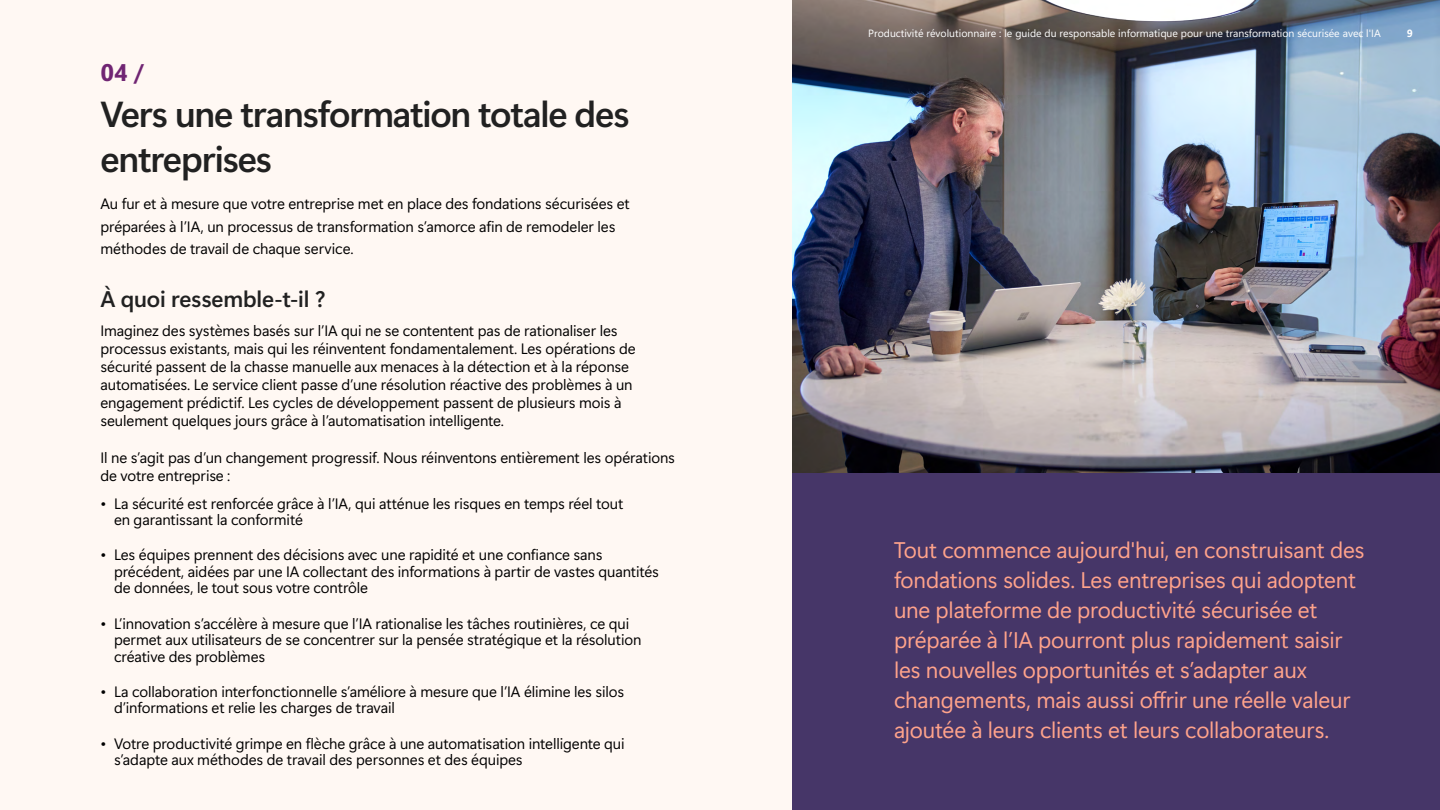
<style>
.page{position:relative;width:1440px;height:810px;background:#fff8f3}
.page>*{position:absolute;margin:0;border:0;box-sizing:border-box;transform-origin:0 0}
.t1{font:36px/45px "Segoe Sans 240000";letter-spacing:-.035em;color:#212121}
.P_XXL{font:24px "Segoe Sans 240000 2 bc 0000";color:#702573}
.P_Lrg{font:22.5px/30px "Segoe Sans";letter-spacing:-.01em;color:#ffa38b}
.P_Lrg-2{font:22.5px "Segoe Sans 240000";letter-spacing:-.01em;color:#212121}
.t2{font:15px/16.5px "Segoe Sans";letter-spacing:-.005em;color:#000}
.t3{font:10.5px "Segoe Sans";color:#fff}
.t4{font:10.5px "Segoe Sans a 8000 2 bc 0000";color:#fff}
</style>
<div class="page">
<img style="left:792px;top:0;width:648px;height:473px">
<div style="left:792px;top:473px;width:648px;height:337px;background:#463668"></div>
<p class="P_XXL" style="left:100px;top:55px;width:45px">04 /</p>
<h3 class="t1" style="left:100px;top:91px;width:531px">Vers une transformation totale des entreprises</h3>
<p class="t2" style="left:100px;top:192px;width:531px;line-height:22.5px">Au fur et à mesure que votre entreprise met en place des fondations sécurisées et préparées à l’IA, un processus de transformation s’amorce afin de remodeler les méthodes de travail de chaque service.</p>
<p class="P_Lrg-2" style="left:100px;top:283px;width:226px">À quoi ressemble-t-il ?</p>
<p class="t2" style="left:100px;top:322px;width:537px;line-height:18px">Imaginez des systèmes basés sur l’IA qui ne se contentent pas de rationaliser les processus existants, mais qui les réinventent fondamentalement. Les opérations de sécurité passent de la chasse manuelle aux menaces à la détection et à la réponse automatisées. Le service client passe d’une résolution réactive des problèmes à un engagement prédictif. Les cycles de développement passent de plusieurs mois à seulement quelques jours grâce à l’automatisation intelligente.</p>
<p class="t2" style="left:100px;top:448px;width:576px;line-height:18px">Il ne s’agit pas d’un changement progressif. Nous réinventons entièrement les opérations de votre entreprise :</p>
<p class="t2" style="left:114px;top:495px;width:511px;text-indent:-14px">• La sécurité est renforcée grâce à l’IA, qui atténue les risques en temps réel tout en garantissant la conformité</p>
<p class="t2" style="left:114px;top:546px;width:546px;text-indent:-14px">• Les équipes prennent des décisions avec une rapidité et une confiance sans précédent, aidées par une IA collectant des informations à partir de vastes quantités de données, le tout sous votre contrôle</p>
<p class="t2" style="left:114px;top:615px;width:529px;text-indent:-14px">• L’innovation s’accélère à mesure que l’IA rationalise les tâches routinières, ce qui permet aux utilisateurs de se concentrer sur la pensée stratégique et la résolution créative des problèmes</p>
<p class="t2" style="left:114px;top:683px;width:512px;text-indent:-14px">• La collaboration interfonctionnelle s’améliore à mesure que l’IA élimine les silos d’informations et relie les charges de travail</p>
<p class="t2" style="left:114px;top:735px;width:512px;text-indent:-14px">• Votre productivité grimpe en flèche grâce à une automatisation intelligente qui s’adapte aux méthodes de travail des personnes et des équipes</p>
<p class="t3" style="left:868px;top:26px;width:514px">Productivité révolutionnaire : le guide du responsable informatique pour une transformation sécurisée avec l'IA</p>
<p class="t4" style="left:1407px;top:25px;width:8px">9</p>
<p class="P_Lrg" style="left:894px;top:535px;width:472px">Tout commence aujourd'hui, en construisant des fondations solides. Les entreprises qui adoptent une plateforme de productivité sécurisée et préparée à l’IA pourront plus rapidement saisir les nouvelles opportunités et s’adapter aux changements, mais aussi offrir une réelle valeur ajoutée à leurs clients et leurs collaborateurs.</p>
</div>
